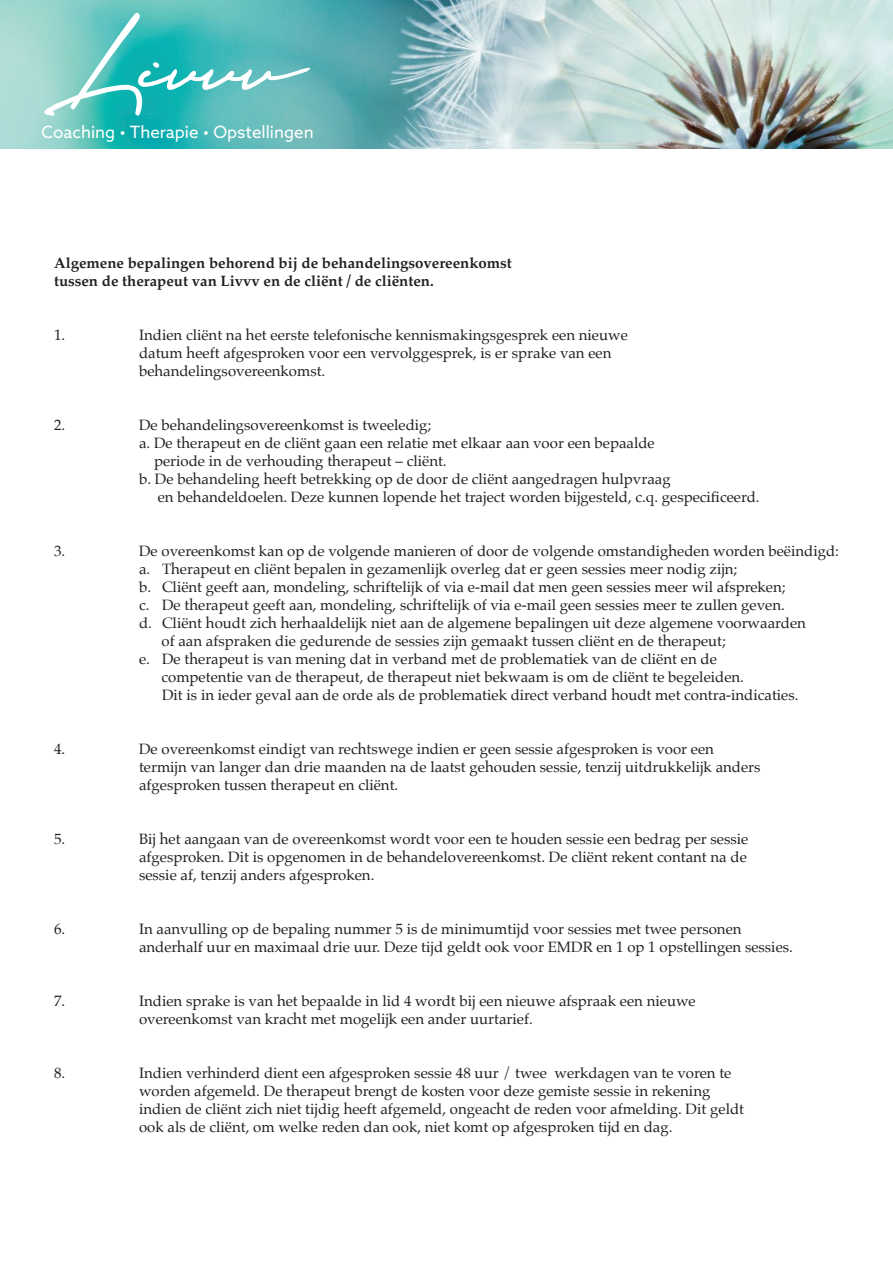
<style>
.page{position:relative;width:893px;height:1263px;background:#fff}
.page>*{position:absolute;margin:0;border:0;box-sizing:border-box;transform-origin:0 0}
.t1{font:16.95px "Azo Sans";color:#fff}
.t2{font:15px/18px "Palatino";color:#231f20}
.t3{font:700 15px/18px "Palatino";color:#231f20}
</style>
<div class="page">
<img style="left:0;top:0;width:893px;height:149px">
<svg style="left:44px;top:12px;width:266px;height:104px;background:#5fc3c1"></svg>
<p class="t1" style="left:42px;top:121px;width:274px">Coaching • Therapie • Opstellingen</p>
<p class="t3" style="left:54px;top:254px;width:459px">Algemene bepalingen behorend bij de behandelingsovereenkomst tussen de therapeut van Livvv en de cliënt / de cliënten.</p>
<p class="t2" style="left:54px;top:326px;width:13px">1.</p>
<p class="t2" style="left:139px;top:326px;width:490px">Indien cliënt na het eerste telefonische kennismakingsgesprek een nieuwe datum heeft afgesproken voor een vervolggesprek, is er sprake van een behandelingsovereenkomst.</p>
<p class="t2" style="left:54px;top:416px;width:13px">2.</p>
<p class="t2" style="left:139px;top:416px;width:294px">De behandelingsovereenkomst is tweeledig;</p>
<p class="t2" style="left:139px;top:434px;width:517px">a. De therapeut en de cliënt gaan een relatie met elkaar aan voor een bepaalde</p>
<p class="t2" style="left:154px;top:452px;width:294px">periode in de verhouding therapeut – cliënt.</p>
<p class="t2" style="left:139px;top:470px;width:533px">b. De behandeling heeft betrekking op de door de cliënt aangedragen hulpvraag</p>
<p class="t2" style="left:158px;top:488px;width:603px">en behandeldoelen. Deze kunnen lopende het traject worden bijgesteld, c.q. gespecificeerd.</p>
<p class="t2" style="left:54px;top:542px;width:13px">3.</p>
<p class="t2" style="left:139px;top:542px;width:701px">De overeenkomst kan op de volgende manieren of door de volgende omstandigheden worden beëindigd:</p>
<p class="t2" style="left:139px;top:560px;width:600px">a. Therapeut en cliënt bepalen in gezamenlijk overleg dat er geen sessies meer nodig zijn;</p>
<p class="t2" style="left:139px;top:578px;width:648px">b. Cliënt geeft aan, mondeling, schriftelijk of via e-mail dat men geen sessies meer wil afspreken;</p>
<p class="t2" style="left:139px;top:596px;width:647px">c. De therapeut geeft aan, mondeling, schriftelijk of via e-mail geen sessies meer te zullen geven.</p>
<p class="t2" style="left:139px;top:614px;width:668px">d. Cliënt houdt zich herhaaldelijk niet aan de algemene bepalingen uit deze algemene voorwaarden</p>
<p class="t2" style="left:162px;top:632px;width:566px">of aan afspraken die gedurende de sessies zijn gemaakt tussen cliënt en de therapeut;</p>
<p class="t2" style="left:139px;top:650px;width:579px">e. De therapeut is van mening dat in verband met de problematiek van de cliënt en de</p>
<p class="t2" style="left:162px;top:668px;width:584px">competentie van de therapeut, de therapeut niet bekwaam is om de cliënt te begeleiden.</p>
<p class="t2" style="left:162px;top:686px;width:638px">Dit is in ieder geval aan de orde als de problematiek direct verband houdt met contra-indicaties.</p>
<p class="t2" style="left:54px;top:740px;width:13px">4.</p>
<p class="t2" style="left:139px;top:740px;width:623px">De overeenkomst eindigt van rechtswege indien er geen sessie afgesproken is voor een termijn van langer dan drie maanden na de laatst gehouden sessie, tenzij uitdrukkelijk anders afgesproken tussen therapeut en cliënt.</p>
<p class="t2" style="left:54px;top:830px;width:13px">5.</p>
<p class="t2" style="left:139px;top:830px;width:611px;text-align:justify">Bij het aangaan van de overeenkomst wordt voor een te houden sessie een bedrag per sessie afgesproken. Dit is opgenomen in de behandelovereenkomst. De cliënt rekent contant na de sessie af, tenzij anders afgesproken.</p>
<p class="t2" style="left:54px;top:920px;width:13px">6.</p>
<p class="t2" style="left:139px;top:920px;width:655px">In aanvulling op de bepaling nummer 5 is de minimumtijd voor sessies met twee personen anderhalf uur en maximaal drie uur. Deze tijd geldt ook voor EMDR en 1 op 1 opstellingen sessies.</p>
<p class="t2" style="left:54px;top:992px;width:13px">7.</p>
<p class="t2" style="left:139px;top:992px;width:558px">Indien sprake is van het bepaalde in lid 4 wordt bij een nieuwe afspraak een nieuwe overeenkomst van kracht met mogelijk een ander uurtarief.</p>
<p class="t2" style="left:54px;top:1064px;width:13px">8.</p>
<p class="t2" style="left:139px;top:1064px;width:607px">Indien verhinderd dient een afgesproken sessie 48 uur / twee werkdagen van te voren te worden afgemeld. De therapeut brengt de kosten voor deze gemiste sessie in rekening indien de cliënt zich niet tijdig heeft afgemeld, ongeacht de reden voor afmelding. Dit geldt ook als de cliënt, om welke reden dan ook, niet komt op afgesproken tijd en dag.</p>
</div>
